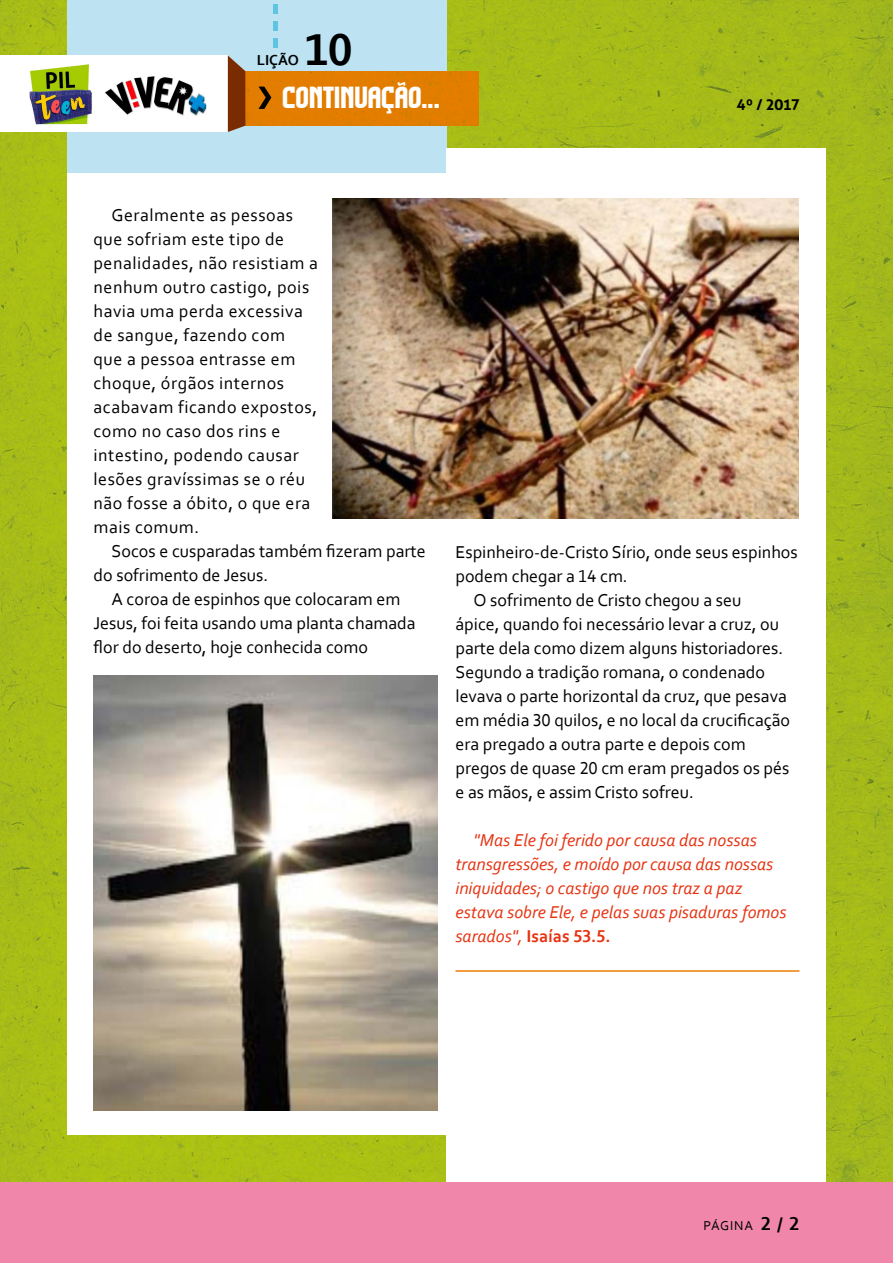
<style>
.page{position:relative;width:893px;height:1263px;background:#fff}
.page>*{position:absolute;margin:0;border:0;box-sizing:border-box;transform-origin:0 0}
.t1{font:700 46.8px "Corbel";color:#000}
.t2{font:27.6px "Komikazoom";color:#fff}
.t3{font:18px/24px "Corbel";color:#000}
.t4{font:18px/24px "Corbel";letter-spacing:.03em;color:#000}
.t5{font:italic 18px/24px "Corbel";color:#e63312}
.t6{font:700 15.15px "Corbel";color:#000}
.t7{font:700 15px "Aller";color:#000}
.t8{font:13.5px "Corbel";letter-spacing:.06em;color:#000}
.s1{font-weight:700;font-style:normal}
.s2{font-weight:700;font-size:19.5px}
</style>
<div class="page">
<img style="left:0;top:0;width:893px;height:1182px">
<div style="left:67px;top:0;width:379px;height:222px;background:#bde3f2"></div>
<div style="left:67px;top:173px;width:379px;height:961px;background:#fff"></div>
<div style="left:446px;top:149px;width:379px;height:1056px;background:#fff"></div>
<div style="left:245px;top:71px;width:233px;height:55px;background:#e37d00"></div>
<div style="left:0;top:55px;width:228px;height:77px;background:#fff"></div>
<svg style="left:259px;top:87px;width:12px;height:22px"></svg>
<div style="left:0;top:1182px;width:893px;height:81px;background:#f087aa"></div>
<svg style="left:228px;top:55px;width:17px;height:77px"></svg>
<div style="left:273px;top:4px;width:5px;height:10px;background:#5fc4e1"></div>
<div style="left:273px;top:21px;width:5px;height:10px;background:#5fc4e1"></div>
<div style="left:273px;top:38px;width:5px;height:10px;background:#5fc4e1"></div>
<img style="left:29px;top:64px;width:178px;height:61px">
<img style="left:333px;top:198px;width:465px;height:321px">
<img style="left:94px;top:675px;width:343px;height:435px">
<hr style="left:455px;top:970px;width:344px;height:2px;background:#ef7d00">
<p class="t6" style="left:257px;top:51px;width:44px">LIÇÃO</p>
<h1 class="t1" style="left:305px;top:21px;width:49px">10</h1>
<h2 class="t2" style="left:282px;top:79px;width:159px">CONTINUAÇÃO...</h2>
<p class="t7" style="left:736px;top:96px;width:65px">4º / 2017</p>
<p class="t4" style="left:94px;top:203px;width:226px;text-indent:18px">Geralmente as pessoas que sofriam este tipo de penalidades, não resistiam a nenhum outro castigo, pois havia uma perda excessiva de sangue, fazendo com que a pessoa entrasse em choque, órgãos internos acabavam ficando expostos, como no caso dos rins e intestino, podendo causar lesões gravíssimas se o réu não fosse a óbito, o que era mais comum.</p>
<p class="t3" style="left:94px;top:539px;width:334px;text-indent:18px">Socos e cusparadas também fizeram parte do sofrimento de Jesus.</p>
<p class="t3" style="left:94px;top:586px;width:324px;text-indent:18px">A coroa de espinhos que colocaram em<br>Jesus, foi feita usando uma planta chamada flor do deserto, hoje conhecida como</p>
<p class="t3" style="left:455px;top:540px;width:344px">Espinheiro-de-Cristo Sírio, onde seus espinhos</p>
<p class="t3" style="left:455px;top:564px;width:174px">podem chegar a 14 cm.</p>
<p class="t3" style="left:473px;top:588px;width:269px">O sofrimento de Cristo chegou a seu</p>
<p class="t3" style="left:455px;top:612px;width:325px">ápice, quando foi necessário levar a cruz, ou</p>
<p class="t3" style="left:455px;top:636px;width:329px">parte dela como dizem alguns historiadores.</p>
<p class="t3" style="left:455px;top:660px;width:311px">Segundo a tradição romana, o condenado</p>
<p class="t3" style="left:455px;top:684px;width:333px">levava o parte horizontal da cruz, que pesava</p>
<p class="t3" style="left:455px;top:708px;width:336px">em média 30 quilos, e no local da crucificação</p>
<p class="t3" style="left:455px;top:732px;width:292px">era pregado a outra parte e depois com</p>
<p class="t3" style="left:455px;top:756px;width:335px">pregos de quase 20 cm eram pregados os pés</p>
<p class="t3" style="left:455px;top:780px;width:240px">e as mãos, e assim Cristo sofreu.</p>
<p class="t5" style="left:455px;top:828px;width:333px;text-indent:18px">"Mas Ele foi ferido por causa das nossas transgressões, e moído por causa das nossas iniquidades; o castigo que nos traz a paz estava sobre Ele, e pelas suas pisaduras fomos sarados", <span class="s1">Isaías 53.5.</span></p>
<p class="t8" style="left:704px;top:1217px;width:97px">PÁGINA <span class="s2">2 / 2</span></p>
</div>
